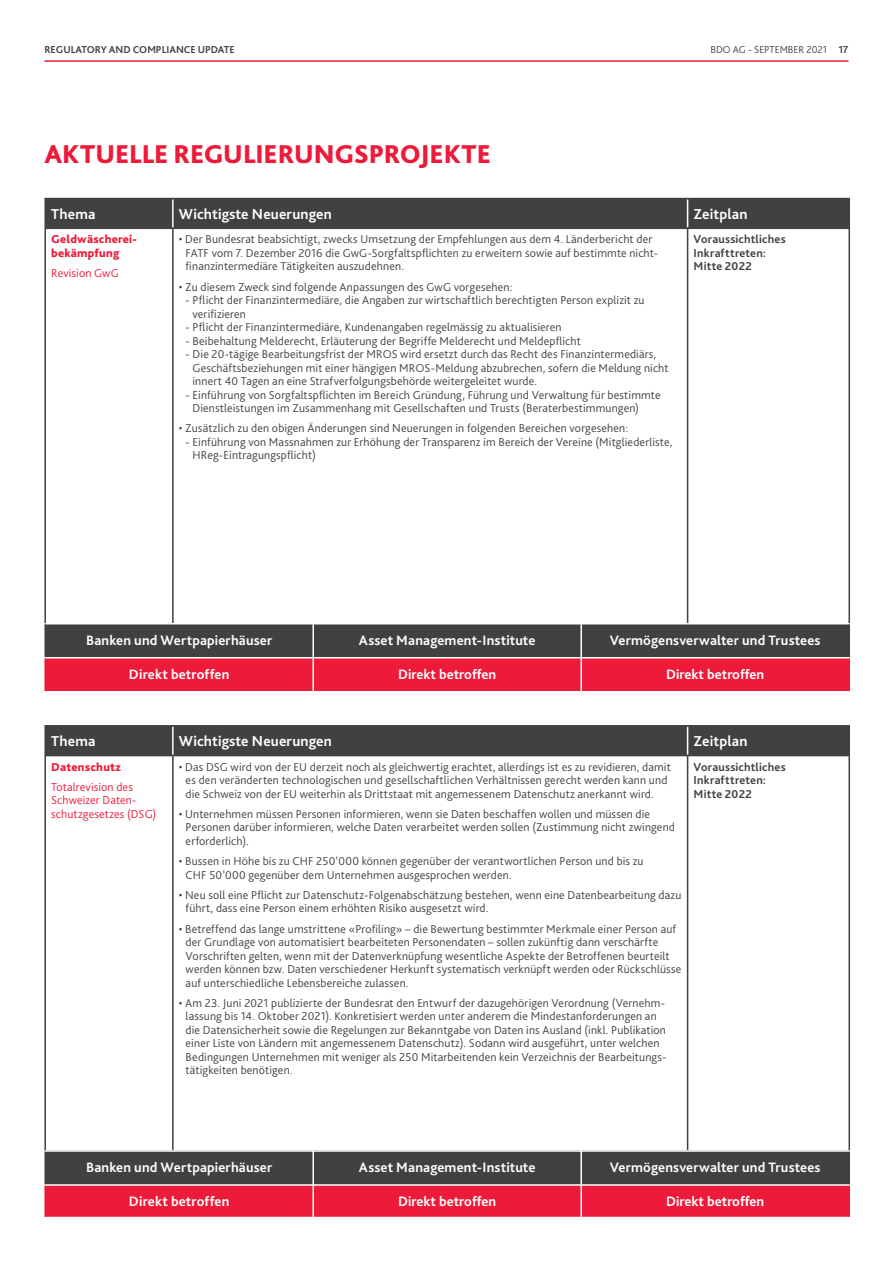
<style>
.page{position:relative;width:893px;height:1263px;background:#fff}
.page>*{position:absolute;margin:0;border:0;box-sizing:border-box;transform-origin:0 0}
.t1{font:800 27px "Bliss Pro";letter-spacing:-.005em;color:#ed1a3a}
.t2{font:700 15px "Bliss Pro";letter-spacing:.01em;color:#fff}
.t3{font:700 14.25px "Bliss Pro";letter-spacing:.01em;color:#fff}
.t4{font:300 12px/13.5px "Bliss Pro";letter-spacing:.015em;color:#414140}
.t5{font:700 12px/13.5px "Bliss Pro";letter-spacing:.015em;color:#414140}
.t6{font:300 12px/13.5px "Bliss Pro";letter-spacing:.01em;color:#ed1a3a}
.t7{font:800 12px/13.5px "Bliss Pro";letter-spacing:.02em;color:#ed1a3a}
.t8{font:700 10.5px "Bliss Pro";color:#414140}
.t9{font:300 10.5px "Bliss Pro";color:#414140}
.s1{font-weight:700}
</style>
<div class="page">
<div style="left:46px;top:727px;width:802px;height:28px;background:#414140"></div>
<hr style="left:686px;top:727px;width:2px;height:28px;background:#fff">
<hr style="left:44px;top:755px;width:129px;height:1px;background:#414140">
<hr style="left:44px;top:756px;width:2px;height:394px;background:#414140">
<hr style="left:173px;top:755px;width:514px;height:1px;background:#414140">
<hr style="left:172px;top:756px;width:1px;height:394px;background:#414140">
<hr style="left:687px;top:755px;width:163px;height:1px;background:#414140">
<hr style="left:848px;top:756px;width:2px;height:394px;background:#414140">
<hr style="left:686px;top:756px;width:2px;height:394px;background:#414140">
<hr style="left:44px;top:725px;width:129px;height:2px;background:#414140">
<hr style="left:44px;top:727px;width:2px;height:28px;background:#414140">
<hr style="left:173px;top:725px;width:677px;height:2px;background:#414140">
<hr style="left:848px;top:727px;width:2px;height:28px;background:#414140">
<div style="left:46px;top:199px;width:802px;height:29px;background:#414140"></div>
<hr style="left:686px;top:199px;width:2px;height:29px;background:#fff">
<hr style="left:44px;top:228px;width:129px;height:1px;background:#414140">
<hr style="left:44px;top:229px;width:2px;height:394px;background:#414140">
<hr style="left:173px;top:228px;width:514px;height:1px;background:#414140">
<hr style="left:172px;top:229px;width:1px;height:394px;background:#414140">
<hr style="left:687px;top:228px;width:163px;height:1px;background:#414140">
<hr style="left:848px;top:229px;width:2px;height:394px;background:#414140">
<hr style="left:686px;top:229px;width:2px;height:394px;background:#414140">
<hr style="left:44px;top:198px;width:129px;height:1px;background:#414140">
<hr style="left:44px;top:199px;width:2px;height:29px;background:#414140">
<hr style="left:173px;top:198px;width:677px;height:1px;background:#414140">
<hr style="left:848px;top:199px;width:2px;height:29px;background:#414140">
<svg style="left:46px;top:624px;width:802px;height:67px;background:#972f3e"></svg>
<hr style="left:312px;top:624px;width:2px;height:33px;background:#fff">
<hr style="left:580px;top:624px;width:2px;height:33px;background:#fff">
<hr style="left:44px;top:657px;width:537px;height:2px;background:#fff">
<hr style="left:312px;top:659px;width:2px;height:32px;background:#fff">
<hr style="left:581px;top:657px;width:269px;height:2px;background:#fff">
<hr style="left:580px;top:659px;width:2px;height:32px;background:#fff">
<hr style="left:44px;top:624px;width:2px;height:33px;background:#414140">
<hr style="left:848px;top:624px;width:2px;height:33px;background:#414140">
<hr style="left:848px;top:659px;width:2px;height:32px;background:#ed1a3a">
<hr style="left:44px;top:659px;width:2px;height:32px;background:#ed1a3a">
<svg style="left:46px;top:1152px;width:802px;height:65px;background:#952e3d"></svg>
<hr style="left:312px;top:1152px;width:2px;height:32px;background:#fff">
<hr style="left:580px;top:1152px;width:2px;height:32px;background:#fff">
<hr style="left:44px;top:1184px;width:537px;height:2px;background:#fff">
<hr style="left:312px;top:1186px;width:2px;height:31px;background:#fff">
<hr style="left:581px;top:1184px;width:269px;height:2px;background:#fff">
<hr style="left:580px;top:1186px;width:2px;height:31px;background:#fff">
<hr style="left:44px;top:1152px;width:2px;height:32px;background:#414140">
<hr style="left:848px;top:1152px;width:2px;height:32px;background:#414140">
<hr style="left:848px;top:1186px;width:2px;height:31px;background:#ed1a3a">
<hr style="left:44px;top:1186px;width:2px;height:31px;background:#ed1a3a">
<hr style="left:44px;top:60px;width:804px;height:2px;background:#ed1a3a">
<p class="t8" style="left:44px;top:45px;width:192px">REGULATORY AND COMPLIANCE UPDATE</p>
<p class="t9" style="left:710px;top:45px;width:139px">BDO AG - SEPTEMBER 2021 <span class="s1">17</span></p>
<h1 class="t1" style="left:44px;top:144px;width:448px">AKTUELLE REGULIERUNGSPROJEKTE</h1>
<p class="t2" style="left:51px;top:208px;width:46px">Thema</p>
<p class="t2" style="left:179px;top:208px;width:154px">Wichtigste Neuerungen</p>
<p class="t2" style="left:693px;top:208px;width:55px">Zeitplan</p>
<p class="t7" style="left:51px;top:234px;width:87px">Geldwäscherei&shy;bekämpfung</p>
<p class="t6" style="left:51px;top:268px;width:69px">Revision GwG</p>
<p class="t4" style="left:186px;top:234px;width:474px;text-indent:-7px">• Der Bundesrat beabsichtigt, zwecks Umsetzung der Empfehlungen aus dem 4. Länderbericht der<br>FATF vom 7. Dezember 2016 die GwG-Sorgfaltspflichten zu erweitern sowie auf bestimmte nicht&shy;finanzintermediäre Tätigkeiten auszudehnen.</p>
<p class="t4" style="left:179px;top:281px;width:335px">• Zu diesem Zweck sind folgende Anpassungen des GwG vorgesehen:</p>
<p class="t4" style="left:192px;top:295px;width:453px;text-indent:-7px">- Pflicht der Finanzintermediäre, die Angaben zur wirtschaftlich berechtigten Person explizit zu verifizieren</p>
<p class="t4" style="left:186px;top:322px;width:377px">- Pflicht der Finanzintermediäre, Kundenangaben regelmässig zu aktualisieren</p>
<p class="t4" style="left:186px;top:335px;width:396px">- Beibehaltung Melderecht, Erläuterung der Begriffe Melderecht und Meldepflicht</p>
<p class="t4" style="left:192px;top:349px;width:477px;text-indent:-7px">- Die 20-tägige Bearbeitungsfrist der MROS wird ersetzt durch das Recht des Finanzintermediärs,<br>Geschäftsbeziehungen mit einer hängigen MROS-Meldung abzubrechen, sofern die Meldung nicht innert 40 Tagen an eine Strafverfolgungsbehörde weitergeleitet wurde.</p>
<p class="t4" style="left:192px;top:389px;width:469px;text-indent:-7px">- Einführung von Sorgfaltspflichten im Bereich Gründung, Führung und Verwaltung für bestimmte<br>Dienstleistungen im Zusammenhang mit Gesellschaften und Trusts (Beraterbestimmungen)</p>
<p class="t4" style="left:179px;top:423px;width:451px">• Zusätzlich zu den obigen Änderungen sind Neuerungen in folgenden Bereichen vorgesehen:</p>
<p class="t4" style="left:192px;top:436px;width:481px;text-indent:-7px">- Einführung von Massnahmen zur Erhöhung der Transparenz im Bereich der Vereine (Mitgliederliste,<br>HReg-Eintragungspflicht)</p>
<p class="t5" style="left:693px;top:234px;width:94px">Voraussichtliches<br>Inkrafttreten:<br>Mitte 2022</p>
<p class="t3" style="left:86px;top:635px;width:188px">Banken und Wertpapierhäuser</p>
<p class="t3" style="left:359px;top:635px;width:178px">Asset Management-Institute</p>
<p class="t3" style="left:609px;top:635px;width:212px">Vermögensverwalter und Trustees</p>
<p class="t3" style="left:129px;top:669px;width:102px">Direkt betroffen</p>
<p class="t3" style="left:398px;top:669px;width:99px">Direkt betroffen</p>
<p class="t3" style="left:666px;top:669px;width:99px">Direkt betroffen</p>
<p class="t2" style="left:51px;top:735px;width:46px">Thema</p>
<p class="t2" style="left:179px;top:735px;width:154px">Wichtigste Neuerungen</p>
<p class="t2" style="left:693px;top:735px;width:55px">Zeitplan</p>
<p class="t7" style="left:51px;top:761px;width:71px">Datenschutz</p>
<p class="t6" style="left:51px;top:781px;width:107px">Totalrevision des<br>Schweizer Daten&shy;schutzgesetzes (DSG)</p>
<p class="t4" style="left:186px;top:761px;width:486px;text-indent:-7px">• Das DSG wird von der EU derzeit noch als gleichwertig erachtet, allerdings ist es zu revidieren, damit es den veränderten technologischen und gesellschaftlichen Verhältnissen gerecht werden kann und die Schweiz von der EU weiterhin als Drittstaat mit angemessenem Datenschutz anerkannt wird.</p>
<p class="t4" style="left:186px;top:808px;width:491px;text-indent:-7px">• Unternehmen müssen Personen informieren, wenn sie Daten beschaffen wollen und müssen die<br>Personen darüber informieren, welche Daten verarbeitet werden sollen (Zustimmung nicht zwingend erforderlich).</p>
<p class="t4" style="left:186px;top:856px;width:459px;text-indent:-7px">• Bussen in Höhe bis zu CHF 250’000 können gegenüber der verantwortlichen Person und bis zu<br>CHF 50’000 gegenüber dem Unternehmen ausgesprochen werden.</p>
<p class="t4" style="left:186px;top:889px;width:497px;text-indent:-7px">• Neu soll eine Pflicht zur Datenschutz-Folgenabschätzung bestehen, wenn eine Datenbearbeitung dazu führt, dass eine Person einem erhöhten Risiko ausgesetzt wird.</p>
<p class="t4" style="left:186px;top:923px;width:497px;text-indent:-7px">• Betreffend das lange umstrittene «Profiling» – die Bewertung bestimmter Merkmale einer Person auf der Grundlage von automatisiert bearbeiteten Personendaten – sollen zukünftig dann verschärfte Vorschriften gelten, wenn mit der Datenverknüpfung wesentliche Aspekte der Betroffenen beurteilt werden können bzw. Daten verschiedener Herkunft systematisch verknüpft werden oder Rückschlüsse auf unterschiedliche Lebensbereiche zulassen.</p>
<p class="t4" style="left:186px;top:997px;width:482px;text-indent:-7px">• Am 23. Juni 2021 publizierte der Bundesrat den Entwurf der dazugehörigen Verordnung (Vernehm&shy;lassung bis 14. Oktober 2021). Konkretisiert werden unter anderem die Mindestanforderungen an die Datensicherheit sowie die Regelungen zur Bekanntgabe von Daten ins Ausland (inkl. Publikation einer Liste von Ländern mit angemessenem Datenschutz). Sodann wird ausgeführt, unter welchen Bedingungen Unternehmen mit weniger als 250 Mitarbeitenden kein Verzeichnis der Bearbeitungs&shy;tätigkeiten benötigen.</p>
<p class="t5" style="left:693px;top:761px;width:94px">Voraussichtliches<br>Inkraft treten:<br>Mitte 2022</p>
<p class="t3" style="left:86px;top:1162px;width:188px">Banken und Wertpapierhäuser</p>
<p class="t3" style="left:359px;top:1162px;width:178px">Asset Management-Institute</p>
<p class="t3" style="left:609px;top:1162px;width:212px">Vermögensverwalter und Trustees</p>
<p class="t3" style="left:129px;top:1196px;width:102px">Direkt betroffen</p>
<p class="t3" style="left:398px;top:1196px;width:99px">Direkt betroffen</p>
<p class="t3" style="left:666px;top:1196px;width:99px">Direkt betroffen</p>
</div>
